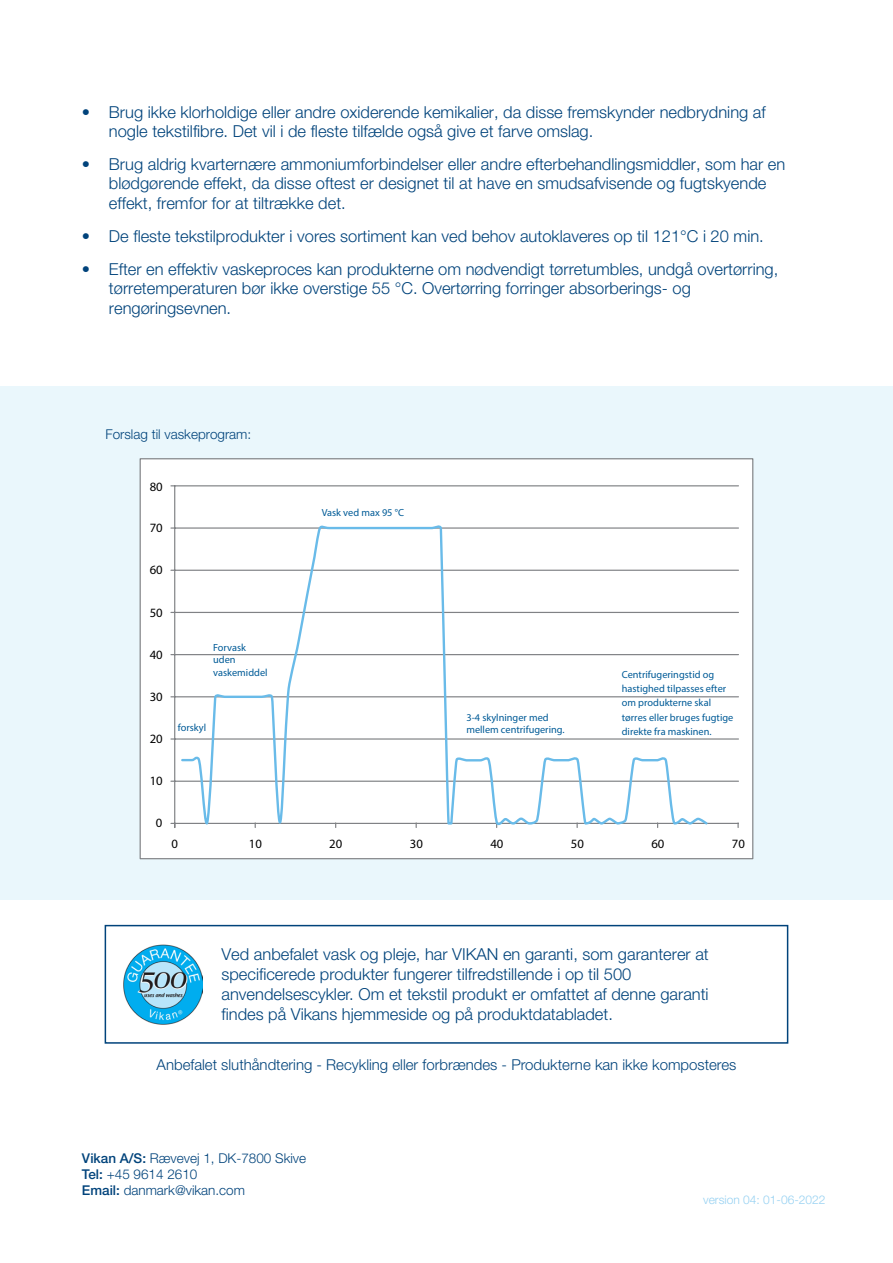
<style>
.page{position:relative;width:893px;height:1263px;background:#fff}
.page>*{position:absolute;margin:0;border:0;box-sizing:border-box;transform-origin:0 0}
.t1{font:300 16.5px/19.2px "Helvetica Neue LT Std";color:#00437b}
.t2{font:300 15px "Helvetica Neue LT Std";color:#00437b}
.t3{font:300 13.5px/16.2px "Helvetica Neue LT Std";color:#00437b}
.t4{font:12.75px "Myriad Pro";color:#000}
.t5{font:300 12px "Helvetica Neue LT Std";color:#96d1f2}
.t6{font:10.35px/14.2px "Myriad Pro";color:#005b97}
.s1{font-weight:500}
</style>
<div class="page">
<div style="left:0;top:386px;width:893px;height:513px;background:#eaf7fc"></div>
<div style="left:140px;top:459px;width:613px;height:400px;background:#fff"></div>
<hr style="left:171px;top:485px;width:567px;height:1px;background:#808285">
<hr style="left:171px;top:527px;width:567px;height:2px;background:#808285">
<hr style="left:171px;top:570px;width:567px;height:1px;background:#808285">
<hr style="left:171px;top:612px;width:567px;height:1px;background:#808285">
<hr style="left:171px;top:654px;width:567px;height:1px;background:#808285">
<hr style="left:171px;top:696px;width:567px;height:1px;background:#808285">
<hr style="left:171px;top:738px;width:567px;height:2px;background:#808285">
<hr style="left:171px;top:781px;width:567px;height:1px;background:#808285">
<hr style="left:171px;top:823px;width:567px;height:1px;background:#808285">
<hr style="left:174px;top:486px;width:1px;height:341px;background:#808285">
<svg style="left:180px;top:525px;width:529px;height:303px"></svg>
<div style="left:105px;top:925px;width:683px;height:119px;border:2px solid #00437b"></div>
<img style="left:123px;top:944px;width:79px;height:80px">
<p class="t1" style="left:109px;top:103px;width:658px;line-height:18.6px;text-indent:-27px">• Brug ikke klorholdige eller andre oxiderende kemikalier, da disse fremskynder nedbrydning af nogle tekstilfibre. Det vil i de fleste tilfælde også give et farve omslag.</p>
<p class="t1" style="left:109px;top:154px;width:678px;text-indent:-27px">• Brug aldrig kvarternære ammoniumforbindelser eller andre efterbehandlingsmiddler, som har en blødgørende effekt, da disse oftest er designet til at have en smudsafvisende og fugtskyende effekt, fremfor for at tiltrække det.</p>
<p class="t1" style="left:82px;top:226px;width:683px">• De fleste tekstilprodukter i vores sortiment kan ved behov autoklaveres op til 121°C i 20 min.</p>
<p class="t1" style="left:109px;top:259px;width:671px;text-indent:-27px">• Efter en effektiv vaskeproces kan produkterne om nødvendigt tørretumbles, undgå overtørring, tørretemperaturen bør ikke overstige 55 °C. Overtørring forringer absorberings- og rengøringsevnen.</p>
<p class="t3" style="left:105px;top:426px;width:147px">Forslag til vaskeprogram:</p>
<p class="t4" style="left:150px;top:478px;width:15px">80</p>
<p class="t4" style="left:150px;top:520px;width:15px">70</p>
<p class="t4" style="left:150px;top:562px;width:15px">60</p>
<p class="t4" style="left:150px;top:604px;width:15px">50</p>
<p class="t4" style="left:150px;top:647px;width:15px">40</p>
<p class="t4" style="left:150px;top:689px;width:15px">30</p>
<p class="t4" style="left:150px;top:731px;width:15px">20</p>
<p class="t4" style="left:150px;top:773px;width:15px">10</p>
<p class="t4" style="left:156px;top:815px;width:8px">0</p>
<p class="t6" style="left:213px;top:641px;width:56px;line-height:12.5px">Forvask uden vaskemiddel</p>
<p class="t6" style="left:178px;top:720px;width:30px">forskyl</p>
<p class="t6" style="left:322px;top:505px;width:84px">Vask ved max 95 °C</p>
<p class="t6" style="left:466px;top:711px;width:100px;line-height:12.5px">3-4 skylninger med mellem centrifugering.</p>
<p class="t6" style="left:622px;top:667px;width:113px">Centrifugeringstid og hastighed tilpasses efter om produkterne skal tørres eller bruges fugtige direkte fra maskinen.</p>
<p class="t4" style="left:171px;top:835px;width:8px">0</p>
<p class="t4" style="left:249px;top:835px;width:15px">10</p>
<p class="t4" style="left:329px;top:835px;width:15px">20</p>
<p class="t4" style="left:410px;top:835px;width:15px">30</p>
<p class="t4" style="left:490px;top:835px;width:15px">40</p>
<p class="t4" style="left:571px;top:835px;width:15px">50</p>
<p class="t4" style="left:651px;top:835px;width:15px">60</p>
<p class="t4" style="left:732px;top:835px;width:15px">70</p>
<p class="t1" style="left:221px;top:944px;width:489px;line-height:19.8px">Ved anbefalet vask og pleje, har VIKAN en garanti, som garanterer at specificerede produkter fungerer tilfredstillende i op til 500 anvendelsescykler. Om et tekstil produkt er omfattet af denne garanti findes på Vikans hjemmeside og på produktdatabladet.</p>
<p class="t2" style="left:157px;top:1056px;width:581px">Anbefalet sluthåndtering - Recykling eller forbrændes - Produkterne kan ikke komposteres</p>
<p class="t3" style="left:82px;top:1150px;width:226px"><span class="s1">Vikan A/S:</span> Rævevej 1, DK-7800 Skive<br><span class="s1">Tel:</span> +45 9614 2610<br><span class="s1">Email:</span> danmark@vikan.com</p>
<p class="t5" style="left:703px;top:1192px;width:124px">version 04: 01-06-2022</p>
</div>
